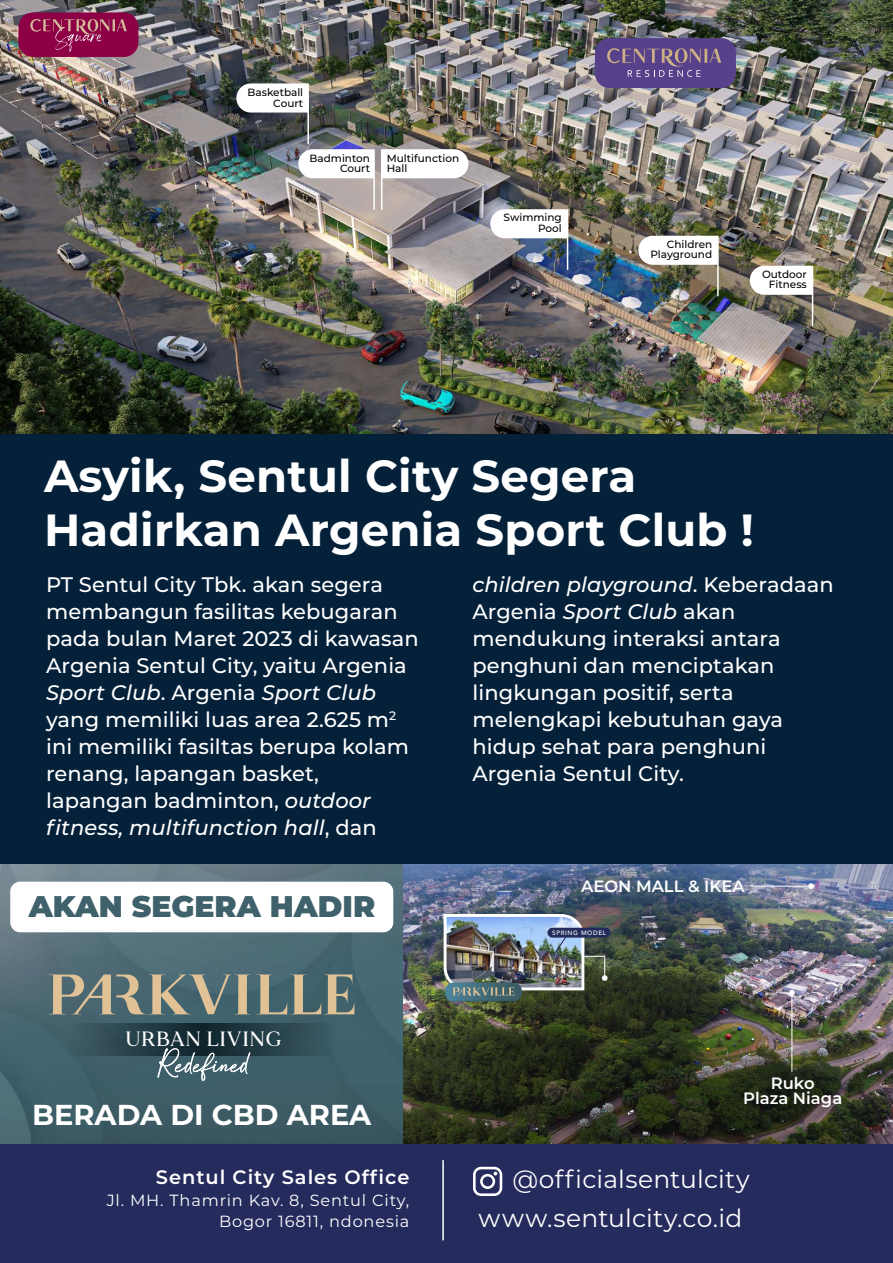
<style>
.page{position:relative;width:893px;height:1263px;background:#fff}
.page>*{position:absolute;margin:0;border:0;box-sizing:border-box;transform-origin:0 0}
.t1{font:700 45px/54px "Montserrat";letter-spacing:.005em;color:#fff}
.t2{font:900 29.85px "Montserrat";color:#3f616b}
.t3{font:700 28.8px "Montserrat";color:#fff}
.t4{font:24.9px "Montserrat";letter-spacing:.01em;color:#fff}
.t5{font:500 21px/27px "Montserrat";letter-spacing:.005em;color:#fff}
.t6{font:500 20.7px "MADE Mirage";letter-spacing:.05em;color:#fff}
.t7{font:600 19.35px "Montserrat";letter-spacing:.05em;color:#fff}
.t8{font:600 16.35px/15px "Montserrat";color:#fff;text-align:center}
.t9{font:16.2px/21.6px "Montserrat";letter-spacing:.05em;color:#fff;text-align:right}
.t10{font:500 10.5px/10.5px "Montserrat";color:#000;text-align:right}
.t11{font:500 6.3px "Avenir";letter-spacing:.1em;color:#fff}
.s1{font-style:italic}
</style>
<div class="page">
<img style="left:0;top:0;width:893px;height:434px">
<div style="left:0;top:434px;width:893px;height:709px;background:#05213a"></div>
<div style="left:0;top:1143px;width:893px;height:120px;background:#252b5c"></div>
<svg style="left:473px;top:1167px;width:29px;height:29px"></svg>
<hr style="left:442px;top:1160px;width:2px;height:80px;background:#fff">
<div style="left:595px;top:38px;width:141px;height:50px;background:#57418a;border-radius:14px"></div>
<svg style="left:607px;top:48px;width:114px;height:29px"></svg>
<div style="left:18px;top:12px;width:120px;height:45px;background:#8d0045;border-radius:15px"></div>
<svg style="left:30px;top:19px;width:97px;height:33px"></svg>
<img style="left:0;top:864px;width:893px;height:279px">
<svg style="left:49px;top:974px;width:305px;height:40px;background:#7a847c"></svg>
<div style="left:202px;top:1023px;width:134px;height:32px;background:linear-gradient(to right,#0f232b,#3c5d67)"></div>
<div style="left:68px;top:1023px;width:134px;height:32px;background:linear-gradient(to right,#415f69,#0f242c)"></div>
<svg style="left:157px;top:1048px;width:93px;height:33px;background:#577078"></svg>
<div style="left:10px;top:882px;width:383px;height:50px;background:#fff;border-radius:10px"></div>
<hr style="left:750px;top:886px;width:61px;height:1px;background:#fff">
<svg style="left:808px;top:883px;width:6px;height:6px"></svg>
<hr style="left:791px;top:992px;width:1px;height:80px;background:#fff">
<svg style="left:789px;top:990px;width:6px;height:5px"></svg>
<img style="left:445px;top:995px;width:77px;height:6px">
<img style="left:444px;top:914px;width:167px;height:81px">
<svg style="left:236px;top:83px;width:72px;height:30px"></svg>
<hr style="left:307px;top:84px;width:2px;height:59px;background:#fff">
<svg style="left:298px;top:149px;width:76px;height:29px"></svg>
<hr style="left:373px;top:150px;width:2px;height:59px;background:#fff">
<svg style="left:638px;top:236px;width:79px;height:29px"></svg>
<hr style="left:717px;top:236px;width:2px;height:60px;background:#fff">
<svg style="left:750px;top:266px;width:62px;height:29px"></svg>
<hr style="left:812px;top:266px;width:1px;height:60px;background:#fff">
<svg style="left:490px;top:209px;width:78px;height:29px"></svg>
<hr style="left:567px;top:210px;width:1px;height:59px;background:#fff">
<svg style="left:382px;top:149px;width:86px;height:29px"></svg>
<hr style="left:381px;top:150px;width:1px;height:59px;background:#fff">
<p class="t10" style="left:248px;top:87px;width:57px">Basketball<br>Court</p>
<p class="t10" style="left:310px;top:152px;width:62px">Badminton<br>Court</p>
<p class="t10" style="left:387px;top:152px;width:74px;text-align:left">Multifunction<br>Hall</p>
<p class="t10" style="left:504px;top:212px;width:60px">Swimming<br>Pool</p>
<p class="t10" style="left:650px;top:238px;width:63px">Children<br>Playground</p>
<p class="t10" style="left:762px;top:268px;width:46px">Outdoor<br>Fitness</p>
<h1 class="t1" style="left:44px;top:447px;width:711px">Asyik, Sentul City Segera<br>Hadirkan Argenia Sport Club !</h1>
<p class="t5" style="left:46px;top:570px;width:374px">PT Sentul City Tbk. akan segera membangun fasilitas kebugaran pada bulan Maret 2023 di kawasan<br>Argenia Sentul City, yaitu Argenia<br><span class="s1">Sport Club</span>. Argenia <span class="s1">Sport Club </span>yang memiliki luas area 2.625 m<sup>2 </sup>ini memiliki fasiltas berupa kolam renang, lapangan basket, lapangan badminton, <span class="s1">outdoor fitness, multifunction hall</span>, dan</p>
<p class="t5" style="left:472px;top:570px;width:363px"><span class="s1">children playground</span>. Keberadaan<br>Argenia <span class="s1">Sport Club</span> akan mendukung interaksi antara penghuni dan menciptakan lingkungan positif, serta melengkapi kebutuhan gaya hidup sehat para penghuni<br>Argenia Sentul City.</p>
<h2 class="t2" style="left:29px;top:884px;width:348px">AKAN SEGERA HADIR</h2>
<p class="t6" style="left:125px;top:1026px;width:157px">URBAN LIVING</p>
<h3 class="t3" style="left:32px;top:1094px;width:341px">BERADA DI CBD AREA</h3>
<p class="t7" style="left:156px;top:1163px;width:255px">Sentul City Sales Office</p>
<p class="t9" style="left:107px;top:1188px;width:304px">Jl. MH. Thamrin Kav. 8, Sentul City,<br>Bogor 16811, ndonesia</p>
<p class="t8" style="left:581px;top:878px;width:165px">AEON MALL &amp; IKEA</p>
<p class="t11" style="left:552px;top:927px;width:55px">SPRING MODEL</p>
<p class="t8" style="left:743px;top:1075px;width:101px">Ruko<br>Plaza Niaga</p>
<p class="t4" style="left:512px;top:1162px;width:239px">@officialsentulcity</p>
<p class="t4" style="left:479px;top:1201px;width:265px">www.sentulcity.co.id</p>
</div>
